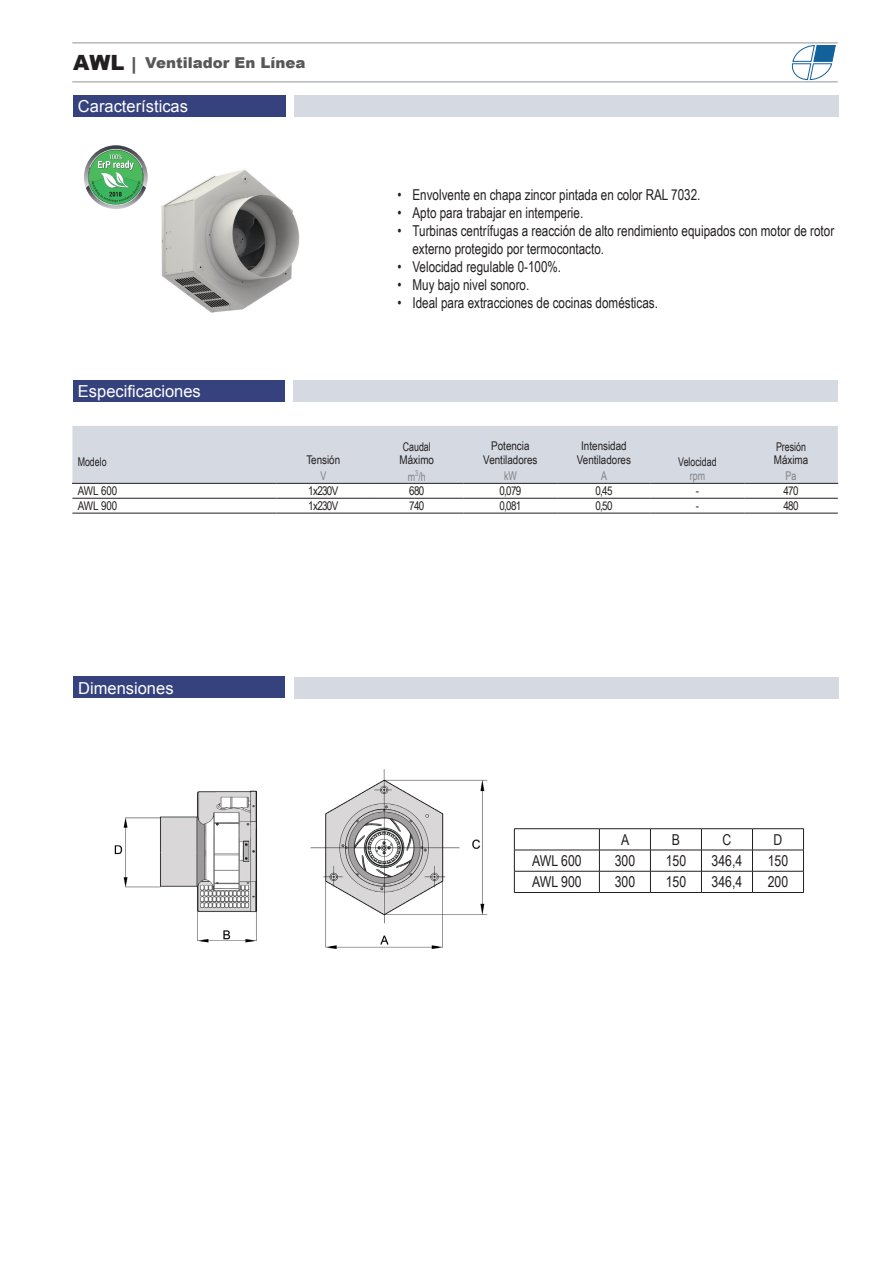
<style>
.page{position:relative;width:893px;height:1263px;background:#fff}
.page>*{position:absolute;margin:0;border:0;box-sizing:border-box;transform-origin:0 0}
.t1{font:900 21px "Arial";color:#231f20}
.t2{font:16.5px "Arial";color:#fff}
.t3{font:15px/18px "Arial Narrow";color:#231f20;scale:.95 1}
.t4{font:15px "Arial Narrow";color:#231f20}
.t5{font:900 15px "Arial";color:#57585a}
.t6{font:12px/14.4px "Arial Narrow";color:#231f20;text-align:center}
.t7{font:12px/12.9px "Arial Narrow";color:#231f20;scale:.9 1}
.t8{font:12px "Arial Narrow";color:#808285;scale:.9 1}
.s1{font-size:18px;color:#57585a}
</style>
<div class="page">
<svg style="left:791px;top:45px;width:45px;height:36px"></svg>
<hr style="left:72px;top:43px;width:766px;height:1px;background:#939598">
<hr style="left:72px;top:81px;width:766px;height:1px;background:#939598">
<div style="left:73px;top:380px;width:212px;height:21px;background:#36427e"></div>
<div style="left:73px;top:96px;width:212px;height:21px;background:#36427e"></div>
<div style="left:294px;top:96px;width:544px;height:21px;background:#d5d9e1"></div>
<div style="left:293px;top:380px;width:545px;height:22px;background:#d5d9e1"></div>
<div style="left:72px;top:426px;width:766px;height:57px;background:#d5d9e1"></div>
<hr style="left:72px;top:483px;width:205px;height:1px;background:#231f20">
<hr style="left:277px;top:483px;width:93px;height:1px;background:#231f20">
<hr style="left:370px;top:483px;width:94px;height:1px;background:#231f20">
<hr style="left:464px;top:483px;width:93px;height:1px;background:#231f20">
<hr style="left:557px;top:483px;width:94px;height:1px;background:#231f20">
<hr style="left:651px;top:483px;width:93px;height:1px;background:#231f20">
<hr style="left:744px;top:483px;width:94px;height:1px;background:#231f20">
<hr style="left:72px;top:498px;width:205px;height:1px;background:#231f20">
<hr style="left:277px;top:498px;width:93px;height:1px;background:#231f20">
<hr style="left:370px;top:498px;width:94px;height:1px;background:#231f20">
<hr style="left:464px;top:498px;width:93px;height:1px;background:#231f20">
<hr style="left:557px;top:498px;width:94px;height:1px;background:#231f20">
<hr style="left:651px;top:498px;width:93px;height:1px;background:#231f20">
<hr style="left:744px;top:498px;width:94px;height:1px;background:#231f20">
<hr style="left:72px;top:513px;width:205px;height:1px;background:#231f20">
<hr style="left:277px;top:513px;width:93px;height:1px;background:#231f20">
<hr style="left:370px;top:513px;width:94px;height:1px;background:#231f20">
<hr style="left:464px;top:513px;width:93px;height:1px;background:#231f20">
<hr style="left:557px;top:513px;width:94px;height:1px;background:#231f20">
<hr style="left:651px;top:513px;width:93px;height:1px;background:#231f20">
<hr style="left:744px;top:513px;width:94px;height:1px;background:#231f20">
<img style="left:161px;top:169px;width:139px;height:144px">
<div style="left:73px;top:677px;width:212px;height:21px;background:#36427e"></div>
<div style="left:294px;top:677px;width:544px;height:21px;background:#d5d9e1"></div>
<hr style="left:514px;top:828px;width:85px;height:1px;background:#231f20">
<hr style="left:599px;top:828px;width:51px;height:1px;background:#231f20">
<hr style="left:650px;top:828px;width:51px;height:1px;background:#231f20">
<hr style="left:701px;top:828px;width:51px;height:1px;background:#231f20">
<hr style="left:752px;top:828px;width:52px;height:1px;background:#231f20">
<hr style="left:514px;top:850px;width:85px;height:1px;background:#231f20">
<hr style="left:599px;top:850px;width:51px;height:1px;background:#231f20">
<hr style="left:650px;top:850px;width:51px;height:1px;background:#231f20">
<hr style="left:701px;top:850px;width:51px;height:1px;background:#231f20">
<hr style="left:752px;top:850px;width:52px;height:1px;background:#231f20">
<hr style="left:514px;top:871px;width:85px;height:1px;background:#231f20">
<svg style="left:514px;top:829px;width:1px;height:63px"></svg>
<hr style="left:599px;top:871px;width:51px;height:1px;background:#231f20">
<svg style="left:599px;top:829px;width:1px;height:63px"></svg>
<hr style="left:650px;top:871px;width:51px;height:1px;background:#231f20">
<svg style="left:650px;top:829px;width:1px;height:63px"></svg>
<hr style="left:701px;top:871px;width:51px;height:1px;background:#231f20">
<svg style="left:701px;top:829px;width:1px;height:63px"></svg>
<hr style="left:752px;top:871px;width:52px;height:1px;background:#231f20">
<svg style="left:752px;top:829px;width:1px;height:63px"></svg>
<svg style="left:803px;top:829px;width:1px;height:63px"></svg>
<hr style="left:514px;top:892px;width:85px;height:1px;background:#231f20">
<hr style="left:599px;top:892px;width:51px;height:1px;background:#231f20">
<hr style="left:650px;top:892px;width:51px;height:1px;background:#231f20">
<hr style="left:701px;top:892px;width:51px;height:1px;background:#231f20">
<hr style="left:752px;top:892px;width:52px;height:1px;background:#231f20">
<svg style="left:84px;top:145px;width:64px;height:64px"></svg>
<img style="left:114px;top:769px;width:374px;height:180px">
<h1 class="t1" style="left:73px;top:47px;width:65px">AWL <span class="s1">|</span></h1>
<p class="t5" style="left:145px;top:52px;width:162px">Ventilador En Línea</p>
<p class="t2" style="left:78px;top:95px;width:112px">Características</p>
<p class="t2" style="left:78px;top:380px;width:124px">Especificaciones</p>
<p class="t7" style="left:78px;top:455px;width:34px">Modelo</p>
<p class="t6" style="left:306px;top:452px;width:35px">Tensión</p>
<p class="t3" style="left:398px;top:185px;width:320px">• Envolvente en chapa zincor pintada en color RAL 7032.</p>
<p class="t3" style="left:398px;top:203px;width:197px">• Apto para trabajar en intemperie.</p>
<p class="t3" style="left:412px;top:221px;width:445px;text-indent:-15px">• Turbinas centrífugas a reacción de alto rendimiento equipados con motor de rotor externo protegido por termocontacto.</p>
<p class="t3" style="left:398px;top:257px;width:174px">• Velocidad regulable 0-100%.</p>
<p class="t3" style="left:398px;top:275px;width:140px">• Muy bajo nivel sonoro.</p>
<p class="t3" style="left:398px;top:293px;width:276px">• Ideal para extracciones de cocinas domésticas.</p>
<p class="t7" style="left:400px;top:440px;width:40px">Caudal<br>Máximo</p>
<p class="t6" style="left:483px;top:438px;width:56px">Potencia<br>Ventiladores</p>
<p class="t6" style="left:577px;top:438px;width:56px">Intensidad<br>Ventiladores</p>
<p class="t7" style="left:678px;top:455px;width:44px">Velocidad</p>
<p class="t7" style="left:774px;top:440px;width:40px">Presión<br>Máxima</p>
<p class="t8" style="left:320px;top:467px;width:8px">V</p>
<p class="t8" style="left:408px;top:468px;width:21px">m<sup>3</sup>/h</p>
<p class="t8" style="left:504px;top:467px;width:16px">kW</p>
<p class="t8" style="left:601px;top:467px;width:8px">A</p>
<p class="t8" style="left:690px;top:467px;width:18px">rpm</p>
<p class="t8" style="left:786px;top:467px;width:14px">Pa</p>
<p class="t6" style="left:78px;top:483px;width:41px">AWL 600</p>
<p class="t6" style="left:308px;top:483px;width:32px">1x230V</p>
<p class="t6" style="left:409px;top:483px;width:17px">680</p>
<p class="t6" style="left:499px;top:483px;width:23px">0,079</p>
<p class="t6" style="left:595px;top:483px;width:19px">0,45</p>
<p class="t6" style="left:696px;top:483px;width:5px">-</p>
<p class="t6" style="left:783px;top:483px;width:17px">470</p>
<p class="t6" style="left:78px;top:498px;width:41px">AWL 900</p>
<p class="t6" style="left:308px;top:498px;width:32px">1x230V</p>
<p class="t6" style="left:409px;top:498px;width:17px">740</p>
<p class="t6" style="left:499px;top:498px;width:23px">0,081</p>
<p class="t6" style="left:595px;top:498px;width:19px">0,50</p>
<p class="t6" style="left:696px;top:498px;width:5px">-</p>
<p class="t6" style="left:783px;top:498px;width:17px">480</p>
<p class="t2" style="left:78px;top:677px;width:97px">Dimensiones</p>
<p class="t4" style="left:621px;top:828px;width:10px">A</p>
<p class="t4" style="left:672px;top:828px;width:10px">B</p>
<p class="t4" style="left:722px;top:828px;width:10px">C</p>
<p class="t4" style="left:774px;top:828px;width:10px">D</p>
<p class="t4" style="left:532px;top:850px;width:51px">AWL 600</p>
<p class="t4" style="left:615px;top:850px;width:22px">300</p>
<p class="t4" style="left:666px;top:850px;width:22px">150</p>
<p class="t4" style="left:712px;top:850px;width:32px">346,4</p>
<p class="t4" style="left:768px;top:850px;width:22px">150</p>
<p class="t4" style="left:532px;top:871px;width:51px">AWL 900</p>
<p class="t4" style="left:615px;top:871px;width:22px">300</p>
<p class="t4" style="left:666px;top:871px;width:22px">150</p>
<p class="t4" style="left:712px;top:871px;width:32px">346,4</p>
<p class="t4" style="left:768px;top:871px;width:22px">200</p>
</div>
